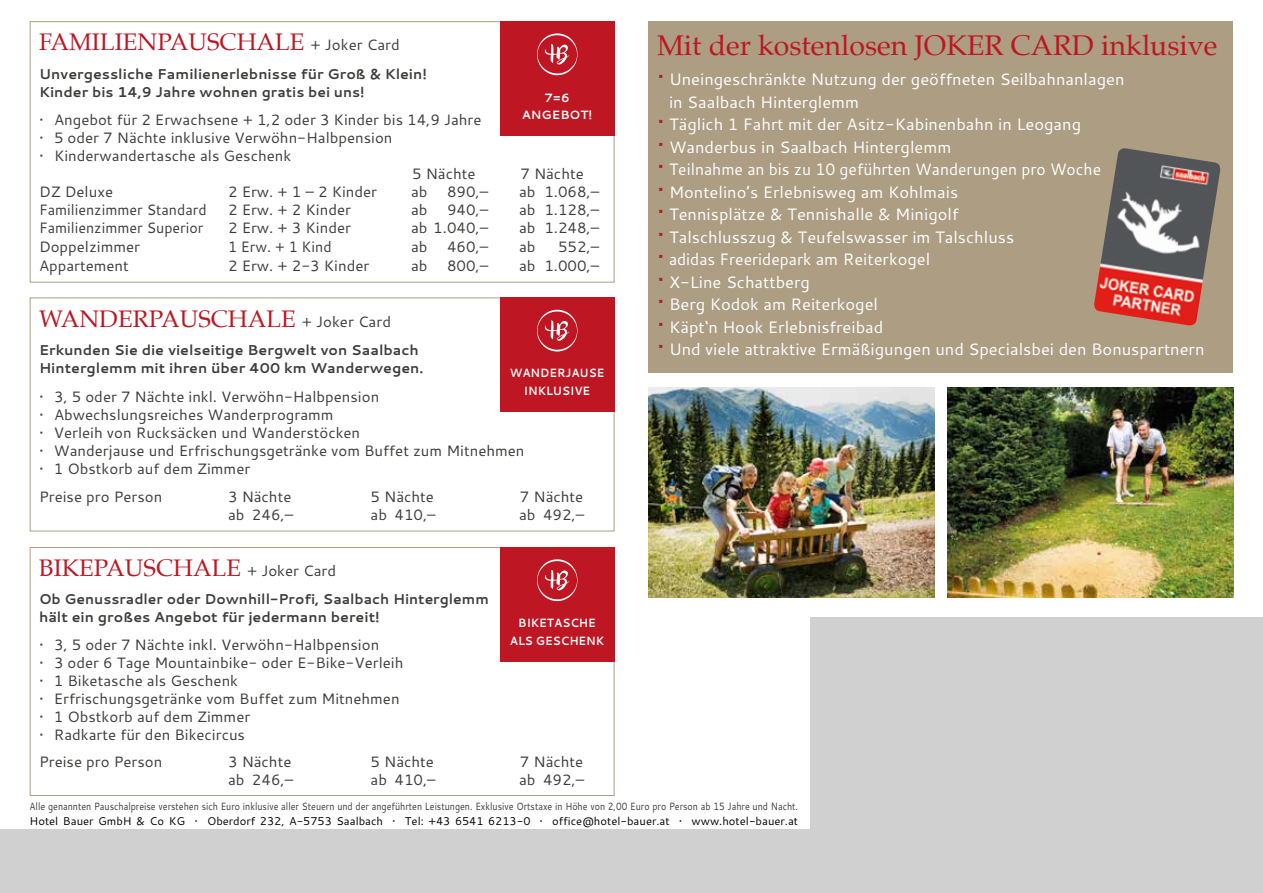
<style>
.page{position:relative;width:1263px;height:893px;background:#fff}
.page>*{position:absolute;margin:0;border:0;box-sizing:border-box;transform-origin:0 0}
.t1{font:28.5px "Palatino";color:#be1622}
.t2{font:24px "Palatino";color:#be1622}
.t3{font:16.5px/22.5px "Cantarell";color:#fff}
.t4{font:16.5px "Cantarell";color:#fff;scale:.95 1}
.t5{font:15px/27.8px "Cantarell";color:#3c3c3b}
.t6{font:15px "Cantarell";color:#3c3c3b;scale:.95 1}
.t7{font:700 14.25px/18px "Cantarell";color:#3c3c3b}
.t8{font:700 12px/18px "Cantarell";color:#fff;text-align:center;scale:.9 1}
.t9{font:700 12px/17.2px "Cantarell";color:#fff;text-align:center}
.t10{font:11.25px "Cantarell";color:#000}
.t11{font:10.5px "Cantarell";color:#3c3c3b;scale:.85 1}
.s1{font-family:"Cantarell";font-size:15px;color:#3c3c3b}
.s2{font-size:24px;color:#be1622}
</style>
<div class="page">
<div style="left:0;top:829px;width:1263px;height:64px;background:#d0d0d0"></div>
<div style="left:500px;top:21px;width:114px;height:115px;background:#be1622"></div>
<svg style="left:537px;top:33px;width:41px;height:43px"></svg>
<div style="left:648px;top:21px;width:585px;height:352px;background:#ac9d83"></div>
<div style="left:811px;top:618px;width:452px;height:275px;background:#d0d0d0"></div>
<img style="left:1094px;top:148px;width:127px;height:178px">
<div style="left:500px;top:547px;width:114px;height:115px;background:#be1622"></div>
<svg style="left:537px;top:559px;width:41px;height:42px"></svg>
<div style="left:500px;top:298px;width:114px;height:114px;background:#be1622"></div>
<svg style="left:537px;top:309px;width:41px;height:43px"></svg>
<img style="left:648px;top:388px;width:286px;height:210px">
<img style="left:947px;top:388px;width:286px;height:210px">
<h2 class="t2" style="left:39px;top:22px;width:362px">FAMILIENPAUSCHALE <span class="s1">+ Joker Card</span></h2>
<p class="t7" style="left:39px;top:64px;width:389px">Unvergessliche Familienerlebnisse für Groß &amp; Klein!<br>Kinder bis 14,9 Jahre wohnen gratis bei uns!</p>
<p class="t5" style="left:39px;top:106px;width:444px">• Angebot für 2 Erwachsene + 1,2 oder 3 Kinder bis 14,9 Jahre</p>
<p class="t5" style="left:39px;top:124px;width:355px">• 5 oder 7 Nächte inklusive Verwöhn-Halbpension</p>
<p class="t5" style="left:39px;top:142px;width:254px">• Kinderwandertasche als Geschenk</p>
<p class="t5" style="left:412px;top:160px;width:65px">5 Nächte</p>
<p class="t5" style="left:520px;top:160px;width:65px">7 Nächte</p>
<p class="t5" style="left:39px;top:178px;width:76px">DZ Deluxe</p>
<p class="t5" style="left:228px;top:178px;width:151px">2 Erw. + 1 – 2 Kinder</p>
<p class="t5" style="left:411px;top:178px;width:18px">ab</p>
<p class="t5" style="left:447px;top:178px;width:43px">890,–</p>
<p class="t5" style="left:519px;top:178px;width:82px">ab 1.068,–</p>
<p class="t6" style="left:39px;top:200px;width:178px">Familienzimmer Standard</p>
<p class="t5" style="left:228px;top:196px;width:124px">2 Erw. + 2 Kinder</p>
<p class="t5" style="left:411px;top:196px;width:18px">ab</p>
<p class="t5" style="left:447px;top:196px;width:43px">940,–</p>
<p class="t5" style="left:519px;top:196px;width:82px">ab 1.128,–</p>
<p class="t6" style="left:39px;top:218px;width:175px">Familienzimmer Superior</p>
<p class="t5" style="left:228px;top:214px;width:124px">2 Erw. + 3 Kinder</p>
<p class="t5" style="left:411px;top:214px;width:79px">ab 1.040,–</p>
<p class="t5" style="left:519px;top:214px;width:82px">ab 1.248,–</p>
<p class="t5" style="left:39px;top:233px;width:103px">Doppelzimmer</p>
<p class="t6" style="left:228px;top:237px;width:110px">1 Erw. + 1 Kind</p>
<p class="t5" style="left:411px;top:233px;width:18px">ab</p>
<p class="t5" style="left:447px;top:233px;width:43px">460,–</p>
<p class="t5" style="left:519px;top:233px;width:18px">ab</p>
<p class="t5" style="left:558px;top:233px;width:43px">552,–</p>
<p class="t5" style="left:39px;top:252px;width:91px">Appartement</p>
<p class="t5" style="left:228px;top:252px;width:143px">2 Erw. + 2-3 Kinder</p>
<p class="t5" style="left:411px;top:252px;width:18px">ab</p>
<p class="t5" style="left:447px;top:252px;width:43px">800,–</p>
<p class="t5" style="left:519px;top:252px;width:82px">ab 1.000,–</p>
<p class="t9" style="left:522px;top:89px;width:72px">7=6<br>ANGEBOT!</p>
<h2 class="t2" style="left:39px;top:298px;width:353px">WANDERPAUSCHALE <span class="s1">+ Joker Card</span></h2>
<p class="t7" style="left:39px;top:341px;width:386px">Erkunden Sie die vielseitige Bergwelt von Saalbach<br>Hinterglemm mit ihren über 400 km Wanderwegen.</p>
<p class="t5" style="left:39px;top:382px;width:342px">• 3, 5 oder 7 Nächte inkl. Verwöhn-Halbpension</p>
<p class="t5" style="left:39px;top:400px;width:296px">• Abwechslungsreiches Wanderprogramm</p>
<p class="t5" style="left:39px;top:418px;width:323px">• Verleih von Rucksäcken und Wanderstöcken</p>
<p class="t5" style="left:39px;top:436px;width:487px">• Wanderjause und Erfrischungsgetränke vom Buffet zum Mitnehmen</p>
<p class="t5" style="left:39px;top:453px;width:213px;line-height:28.5px">• 1 Obstkorb auf dem Zimmer<br>Preise pro Person</p>
<p class="t8" style="left:510px;top:364px;width:107px">WANDERJAUSE<br>INKLUSIVE</p>
<p class="t5" style="left:228px;top:482px;width:65px">3 Nächte</p>
<p class="t5" style="left:371px;top:482px;width:65px">5 Nächte</p>
<p class="t5" style="left:520px;top:482px;width:65px">7 Nächte</p>
<p class="t5" style="left:228px;top:500px;width:67px">ab 246,–</p>
<p class="t5" style="left:371px;top:500px;width:67px">ab 410,–</p>
<p class="t5" style="left:519px;top:500px;width:67px">ab 492,–</p>
<h2 class="t2" style="left:39px;top:548px;width:299px">BIKEPAUSCHALE <span class="s1">+ Joker Card</span></h2>
<p class="t7" style="left:39px;top:589px;width:451px">Ob Genussradler oder Downhill-Profi, Saalbach Hinterglemm hält ein großes Angebot für jedermann bereit!</p>
<p class="t5" style="left:39px;top:630px;width:342px">• 3, 5 oder 7 Nächte inkl. Verwöhn-Halbpension</p>
<p class="t5" style="left:39px;top:648px;width:366px">• 3 oder 6 Tage Mountainbike- oder E-Bike-Verleih</p>
<p class="t5" style="left:39px;top:666px;width:201px">• 1 Biketasche als Geschenk</p>
<p class="t5" style="left:39px;top:684px;width:362px">• Erfrischungsgetränke vom Buffet zum Mitnehmen</p>
<p class="t5" style="left:39px;top:702px;width:213px">• 1 Obstkorb auf dem Zimmer</p>
<p class="t5" style="left:39px;top:720px;width:208px">• Radkarte für den Bikecircus<br>Preise pro Person</p>
<p class="t8" style="left:510px;top:613px;width:106px">BIKETASCHE<br>ALS GESCHENK</p>
<p class="t5" style="left:228px;top:748px;width:65px">3 Nächte</p>
<p class="t5" style="left:371px;top:748px;width:65px">5 Nächte</p>
<p class="t5" style="left:520px;top:748px;width:65px">7 Nächte</p>
<p class="t5" style="left:228px;top:766px;width:67px">ab 246,–</p>
<p class="t5" style="left:371px;top:766px;width:67px">ab 410,–</p>
<p class="t5" style="left:519px;top:766px;width:67px">ab 492,–</p>
<h1 class="t1" style="left:657px;top:22px;width:562px">Mit der kostenlosen JOKER CARD inklusive</h1>
<p class="t3" style="left:669px;top:68px;width:457px;text-indent:-12px"><span class="s2">•</span> Uneingeschränkte Nutzung der geöffneten Seilbahnanlagen in Saalbach Hinterglemm</p>
<p class="t3" style="left:657px;top:113px;width:426px"><span class="s2">•</span> Täglich 1 Fahrt mit der Asitz-Kabinenbahn in Leogang</p>
<p class="t3" style="left:657px;top:135px;width:296px"><span class="s2">•</span> Wanderbus in Saalbach Hinterglemm</p>
<p class="t4" style="left:657px;top:158px;width:469px"><span class="s2">•</span> Teilnahme an bis zu 10 geführten Wanderungen pro Woche</p>
<p class="t3" style="left:657px;top:180px;width:303px"><span class="s2">•</span> Montelino’s Erlebnisweg am Kohlmais</p>
<p class="t3" style="left:657px;top:203px;width:303px"><span class="s2">•</span> Tennisplätze &amp; Tennishalle &amp; Minigolf</p>
<p class="t3" style="left:657px;top:225px;width:359px"><span class="s2">•</span> Talschlusszug &amp; Teufelswasser im Talschluss</p>
<p class="t4" style="left:657px;top:248px;width:289px"><span class="s2">•</span> adidas Freeridepark am Reiterkogel</p>
<p class="t3" style="left:657px;top:270px;width:155px"><span class="s2">•</span> X-Line Schattberg</p>
<p class="t3" style="left:657px;top:293px;width:223px"><span class="s2">•</span> Berg Kodok am Reiterkogel</p>
<p class="t3" style="left:657px;top:315px;width:228px"><span class="s2">•</span> Käpt‘n Hook Erlebnisfreibad</p>
<p class="t3" style="left:657px;top:338px;width:549px"><span class="s2">•</span> Und viele attraktive Ermäßigungen und Specialsbei den Bonuspartnern</p>
<p class="t11" style="left:30px;top:799px;width:906px">Alle genannten Pauschalpreise verstehen sich Euro inklusive aller Steuern und der angeführten Leistungen. Exklusive Ortstaxe in Höhe von 2,00 Euro pro Person ab 15 Jahre und Nacht.</p>
<p class="t10" style="left:30px;top:813px;width:770px">Hotel Bauer GmbH &amp; Co KG • Oberdorf 232, A-5753 Saalbach • Tel: +43 6541 6213-0 • office@hotel-bauer.at • www.hotel-bauer.at</p>
</div>
